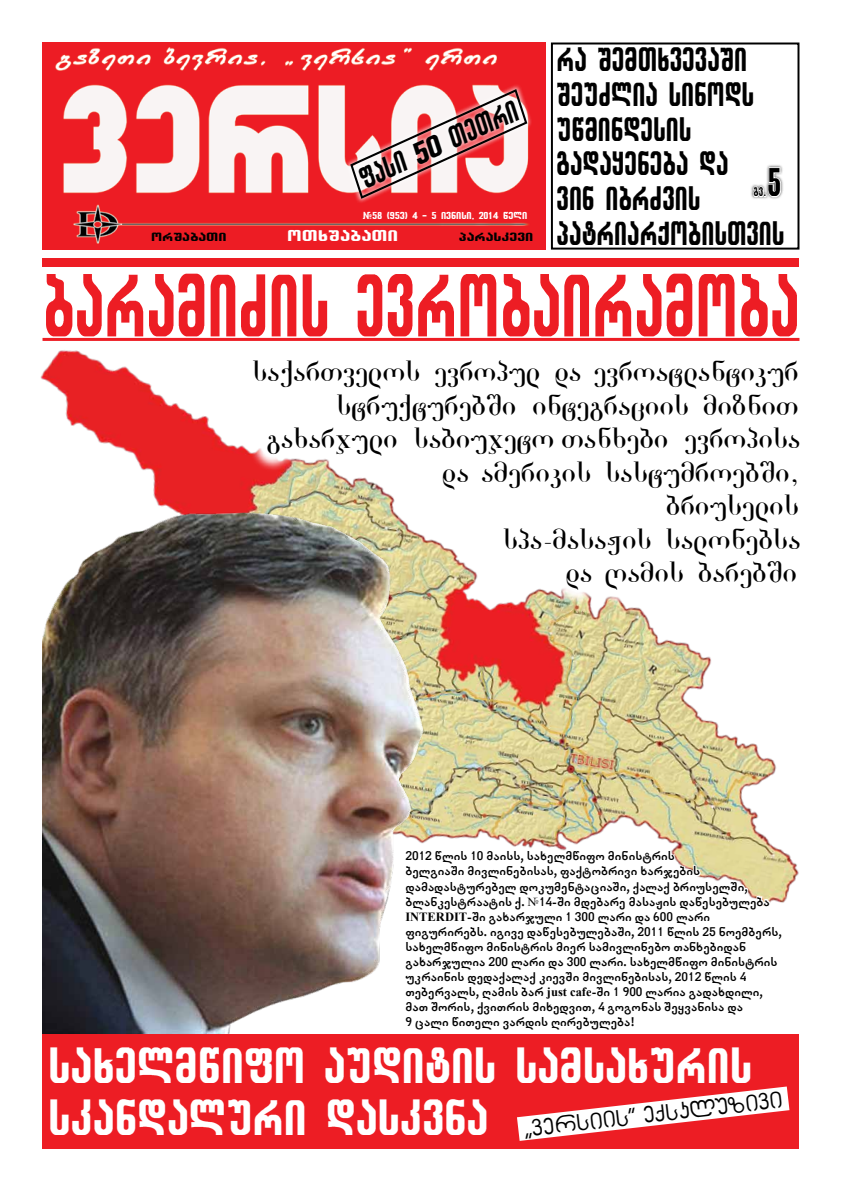
<style>
.page{position:relative;width:842px;height:1191px;background:#fff}
.page>*{position:absolute;margin:0;border:0;box-sizing:border-box;transform-origin:0 0}
.t1{font:90.6px "GEO Balav Mtavr";color:#ed1d24;scale:.66 1}
.t2{font:51.8px/51.8px "GEO Balav Mtavr";color:#fff;scale:.85 1}
.t3{font:34.6px/34.6px "GEO Balav Mtavr";color:#000;scale:.72 1}
.t4{font:34.4px "Sakar Mtavr";color:#000;scale:.84 1}
.t5{font:31.4px "GEO Balav Mtavr";color:#000;scale:.71 1}
.t6{font:27.9px/33.4px "GEO Bodoni";color:#000;text-align:right}
.t7{font:23.8px "Avaza Mtavruli";color:#000}
.t8{font:16.1px "GEO Balav Mtavr";color:#fff;scale:1.28 1}
.t9{font:700 12.5px/15px "Kolhety";color:#000}
.t10{font:12.2px "GEO Balav Mtavr";color:#000;scale:1.28 1}
.t11{font:10.8px "Sakar Mtavr";color:#000;scale:.84 1}
.t12{font:10.2px "Balav Mtavr";color:#fff}
.s1{font-family:"Acad Nusx Geo";font-weight:400}
.s2{font-family:"Times New Roman"}
</style>
<div class="page">
<div style="left:551px;top:42px;width:248px;height:207px;border:2px solid #000"></div>
<img style="left:42px;top:42px;width:503px;height:207px">
<div style="left:345px;top:84px;width:187px;height:120px;background:#fff;opacity:.75"></div>
<svg style="left:349px;top:88px;width:180px;height:112px"></svg>
<hr style="left:43px;top:338px;width:756px;height:3px;background:#ed1d24">
<img style="left:40px;top:350px;width:759px;height:553px">
<div style="left:236px;top:343px;width:581px;height:264px;background:#fff"></div>
<div style="left:42px;top:258px;width:757px;height:9px;background:#ed1d24"></div>
<div style="left:42px;top:1033px;width:757px;height:115px;background:#ed1d24"></div>
<img style="left:42px;top:510px;width:424px;height:523px">
<svg style="left:402px;top:848px;width:381px;height:183px"></svg>
<svg style="left:517px;top:1086px;width:272px;height:54px"></svg>
<div style="left:750px;top:164px;width:34px;height:36px;background:#000;opacity:.75"></div>
<svg style="left:752px;top:166px;width:30px;height:34px"></svg>
<h3 class="t5" style="left:352px;top:163px;width:244px;rotate:-24deg">FASI 50 TETRI</h3>
<p class="t12" style="left:363px;top:209px;width:166px">#58 (953) 4 - 5 IVNISI, 2014 WELI</p>
<p class="t10" style="left:151px;top:229px;width:61px">ORSABATI</p>
<p class="t8" style="left:287px;top:226px;width:88px">OTXSABATI</p>
<p class="t10" style="left:459px;top:229px;width:60px">PARASKEVI</p>
<h3 class="t3" style="left:557px;top:42px;width:318px">RA SEMTXVEVASI<br>SEUZLIA SINODS<br>UWMINDESIS<br>GADAYENEBA DA<br>VIN IBRZVIS<br>PATRIARQOBISTVIS</h3>
<h3 class="t4" style="left:766px;top:164px;width:21px">5</h3>
<p class="t11" style="left:753px;top:186px;width:17px">gv.</p>
<h1 class="t1" style="left:43px;top:252px;width:1148px">BARAMIZIS EVROBAIRAMOBA</h1>
<h3 class="t6" style="left:253px;top:357px;width:550px">SAQARTVELOS EVROPUL DA EVROATLANTIKUR<br>STRUQTUREBSI INTEGRACIIS MIZNIT<br>GAXARJULI SABIUJETO TANXEBI EVROPISA<br>DA AMERIKIS SASTUMROEBSI,<br>BRIUSELIS<br>SPA-MASAJIS SALONEBSA<br>DA RAMIS BAREBSI</h3>
<p class="t9" style="left:405px;top:849px;width:378px">2012 WLIS 10 MAISS, SAXELMWIFO MINISTRIS<br>BELGIASI MIVLINEBISAS, FAQTOBRIVI XARJEBIS DAMADASTUREBEL DOKUMENTACIASI, QALAQ BRIUSELSI, BLANKESTRAATIS Q. <span class="s1">#</span>14-SI MDEBARE MASAJIS DAWESEBULEBA <span class="s2">INTERDIT</span>-SI GAXARJULI 1 300 LARI DA 600 LARI FIGURIREBS. IGIVE DAWESEBULEBASI, 2011 WLIS 25 NOEMBERS, SAXELMWIFO MINISTRIS MIER SAMIVLINEBO TANXEBIDAN GAXARJULIA 200 LARI DA 300 LARI. SAXELMWIFO MINISTRIS UKRAINIS DEDAQALAQ KIEVSI MIVLINEBISAS, 2012 WLIS 4<br>TEBERVALS, RAMIS BAR <span class="s2">just cafe</span>-SI 1 900 LARIA GADAXDILI, MAT SORIS, QVITRIS MIXEDVIT, 4 GOGONAS SEYVANISA DA<br>9 CALI WITELI VARDIS RIREBULEBA!</p>
<h2 class="t2" style="left:48px;top:1039px;width:830px">SAXELMWIFO AUDITIS SAMSAXURIS<br>SKANDALURI DASKVNA</h2>
<h3 class="t7" style="left:523px;top:1116px;width:261px;rotate:-6deg">`versiis~ eqskluzivi</h3>
</div>
